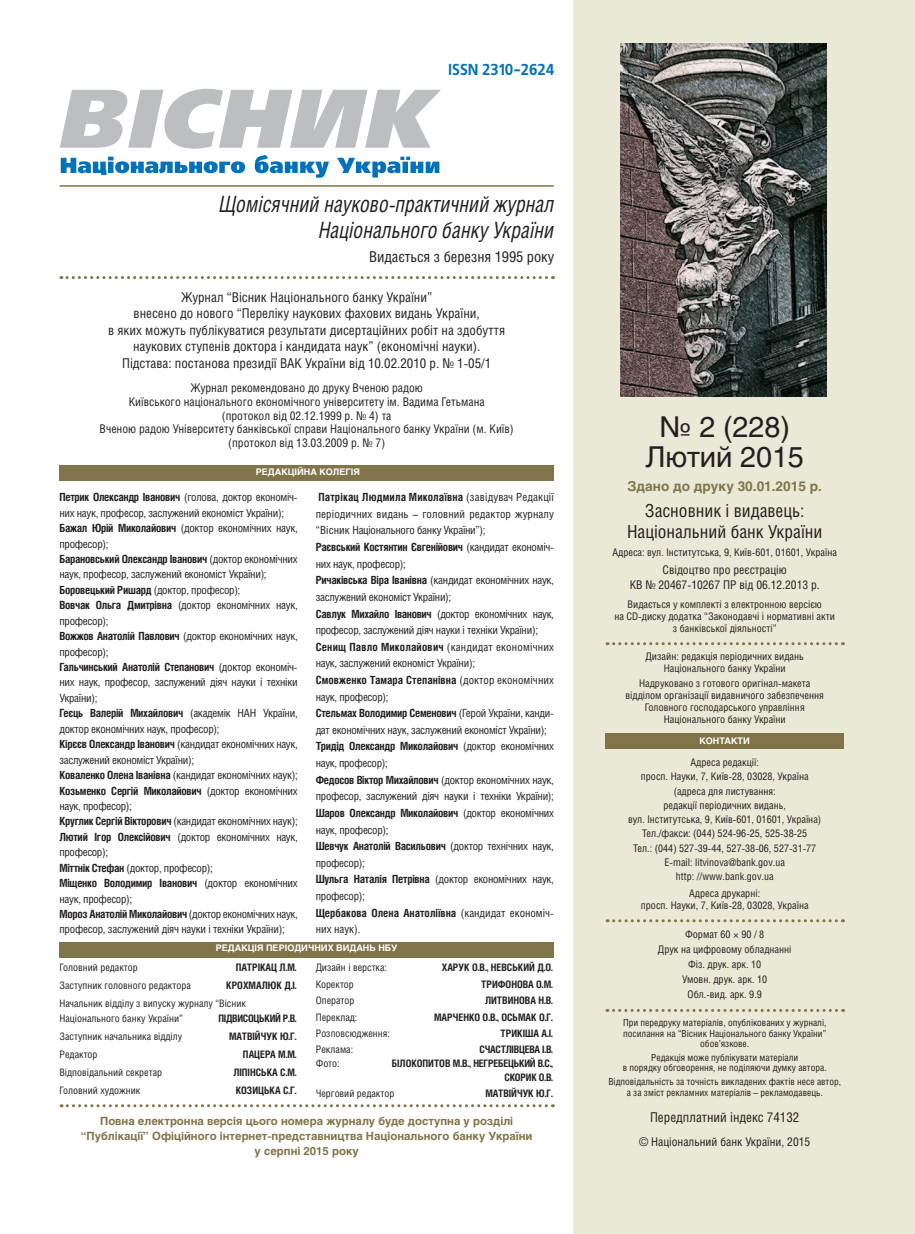
<style>
.page{position:relative;width:915px;height:1234px;background:#fff}
.page>*{position:absolute;margin:0;border:0;box-sizing:border-box;transform-origin:0 0}
.t1{font:28.5px/30px "Helios";letter-spacing:-.005em;color:#231f20;text-align:center}
.t2{font:italic 22.5px/25.5px "Helios Cond";color:#231f20;text-align:right;scale:.9 1}
.t3{font:18px/21px "Helios Cond";color:#231f20;text-align:center}
.t4{font:700 15.9px "Free Set C";color:#0072bc;scale:.91 1}
.t5{font:15px "Helios Cond";letter-spacing:-.005em;color:#231f20}
.t6{font:13.5px/16.5px "Helios Cond";color:#231f20;text-align:center}
.t7{font:700 13.5px "Helios";color:#817449}
.t8{font:12px/13.8px "Helios Cond";color:#231f20;text-align:center}
.t9{font:11.25px/15.5px "Helios Cond";letter-spacing:-.025em;color:#231f20}
.t10{font:700 11.25px/15px "Helios";color:#817449;text-align:center}
.t11{font:10.5px/14.2px "Helios Cond";color:#231f20;text-align:center}
.t12{font:10.35px/15px "Helios Cond";color:#231f20}
.t13{font:700 10.35px "Helios Cond";color:#231f20}
.t14{font:700 10.35px/13.5px "Helios Cond";letter-spacing:-.02em;color:#231f20;text-align:right}
.t15{font:700 10.35px "Helios Cond";letter-spacing:-.025em;color:#231f20}
.t16{font:9.75px/10.5px "Helios Cond";color:#231f20;text-align:center}
.t17{font:700 9px "Helios";color:#fff}
.s1{font-weight:700}
</style>
<div class="page">
<div style="left:573px;top:0;width:341px;height:1233px;background:#eae8d7"></div>
<img style="left:620px;top:44px;width:205px;height:353px">
<svg style="left:60px;top:89px;width:381px;height:60px"></svg>
<svg style="left:61px;top:157px;width:184px;height:18px"></svg>
<svg style="left:255px;top:155px;width:74px;height:23px"></svg>
<svg style="left:337px;top:157px;width:102px;height:20px"></svg>
<hr style="left:60px;top:185px;width:493px;height:2px;background:#817449">
<svg style="left:607px;top:642px;width:229px;height:3px"></svg>
<svg style="left:607px;top:919px;width:229px;height:3px"></svg>
<svg style="left:606px;top:1008px;width:230px;height:3px"></svg>
<div style="left:59px;top:941px;width:494px;height:16px;background:#817449"></div>
<div style="left:59px;top:465px;width:494px;height:15px;background:#817449"></div>
<svg style="left:61px;top:276px;width:485px;height:3px"></svg>
<svg style="left:61px;top:1104px;width:485px;height:2px"></svg>
<div style="left:605px;top:732px;width:238px;height:16px;background:#817449"></div>
<h3 class="t4" style="left:448px;top:64px;width:119px">ISSN 2310-2624</h3>
<h2 class="t2" style="left:219px;top:193px;width:373px">Щомісячний науково-практичний журнал<br>Національного банку України</h2>
<h3 class="t5" style="left:369px;top:250px;width:186px">Видається з березня 1995 року</h3>
<p class="t6" style="left:108px;top:290px;width:398px">Журнал “Вісник Національного банку України”<br>внесено до нового “Переліку наукових фахових видань України,<br>в яких можуть публікуватися результати дисертаційних робіт на здобуття наукових ступенів доктора і кандидата наук” (економічні науки).<br>Підстава: постанова президії ВАК України від 10.02.2010 р. № 1-05/1</p>
<p class="t8" style="left:100px;top:381px;width:415px">Журнал рекомендовано до друку Bченою радою<br>Київського національного економічного університету iм. Вадима Гетьмана<br>(протокол від 02.12.1999 р. № 4) та<br>Вченою радою Університету банківської справи Національного банку України (м. Київ) (протокол від 13.03.2009 р. № 7)</p>
<p class="t17" style="left:256px;top:467px;width:106px">РЕДАКЦIЙНА КОЛЕГІЯ</p>
<p class="t9" style="left:59px;top:490px;width:240px"><span class="s1">Петрик Олександр Іванович</span> (голова, доктор еко но міч&shy;них наук, професор, заслужений економіст України); <span class="s1">Бажал Юрій Миколайович</span> (до к тор економічних наук, професор);<br><span class="s1">Барановський Олександр Іванович</span> (доктор економічних наук, професор, заслужений економіст України); <span class="s1">Боровецький Ришард</span> (доктор, професор);<br><span class="s1">Вовчак Ольга Дмит рівна</span> (доктор економічних наук, професор);<br><span class="s1">Вожжов Анатолій Павлович</span> (доктор економічних наук, професор);<br><span class="s1">Гальчинський Анатолій Степанович</span> (доктор економіч&shy;них наук, професор, заслужений діяч науки і техніки України);<br><span class="s1">Геєць Валерій Михайлович</span> (академік НАН України, доктор еко номічних наук, професор);<br><span class="s1">Кірєєв Олександр Іванович</span> (кандидат економічних наук, заслужений еконо міст України);<br><span class="s1">Коваленко Олена Іванівна</span> (кандидат економічних наук); <span class="s1">Козьменко Сергій Ми ко лайович</span> (доктор економічних наук, про фесор);<br><span class="s1">Круглик Сергій Вікторович</span> (кандидат економічних наук); <span class="s1">Лютий Ігор Олексійович</span> (доктор економічних наук, професор);<br><span class="s1">Міттнік Стефан</span> (док тор, професор);<br><span class="s1">Міщенко Володимир Іванович</span> (доктор економічних наук, професор);<br><span class="s1">Мороз Анатолій Миколайович</span> (доктор економічних наук, професор, заслужений діяч науки і техніки України);</p>
<p class="t9" style="left:315px;top:489px;width:240px;line-height:16.6px"><span class="s1">Патрікац Людмила Ми колаївна</span> (завідувач Редакції періодичних видань – головний редактор журналу “Вісник Національного банку України”);<br><span class="s1">Раєвський Костянтин Євгенійович</span> (кан дидат економіч&shy;них наук, професор);<br><span class="s1">Ричаківська Віра Іванівна</span> (кандидат економічних наук, заслужений економіст України);<br><span class="s1">Савлук Михайло Іванович</span> (доктор еко номічних наук, професор, заслужений діяч науки і техніки Укра їни); <span class="s1">Сенищ Павло Миколайович</span> (кандидат економічних наук, заслужений економіст України);<br><span class="s1">Смовженко Тамара Степанівна</span> (доктор економічних наук, професор);<br><span class="s1">Стельмах Володимир Семенович</span> (Герой України, канди&shy;дат економічних наук, заслужений економіст України); <span class="s1">Тридід Олександр Миколайович</span> (доктор економічних наук, професор);<br><span class="s1">Федосов Віктор Ми хай лович</span> (доктор економічних наук, професор, заслужений діяч нау ки і техніки України); <span class="s1">Шаров Олександр Миколайович</span> (доктор економічних наук, професор);<br><span class="s1">Шевчук Анатолій Васильович</span> (доктор технічних наук, професор);<br><span class="s1">Шульга Наталія Петрівна</span> (доктор економічних наук, професор);<br><span class="s1">Щербакова Олена Анатоліївна</span> (кандидат економіч&shy;них наук).</p>
<p class="t17" style="left:216px;top:944px;width:183px">РЕДАКЦIЯ ПЕРІОДИЧНИХ ВИДАНЬ НБУ</p>
<p class="t12" style="left:59px;top:960px;width:80px">Головний редактор</p>
<p class="t13" style="left:236px;top:963px;width:62px">ПАТРIКАЦ Л.М.</p>
<p class="t12" style="left:59px;top:978px;width:133px">Заступник головного редактора</p>
<p class="t13" style="left:226px;top:981px;width:72px">КРОХМАЛЮК Д.І.</p>
<p class="t12" style="left:59px;top:996px;width:188px">Начальник відділу з випуску журналу “Вiсник<br>Національного банку України”</p>
<p class="t15" style="left:218px;top:1014px;width:80px">ПІДВИСОЦЬКИЙ Р.В.</p>
<p class="t12" style="left:59px;top:1029px;width:124px">Заступник начальника відділу</p>
<p class="t13" style="left:229px;top:1032px;width:69px">МАТВІЙЧУК Ю.Г.</p>
<p class="t12" style="left:59px;top:1047px;width:40px">Редактор</p>
<p class="t13" style="left:243px;top:1050px;width:55px">ПАЦЕРА М.М.</p>
<p class="t12" style="left:59px;top:1065px;width:104px">Вiдповiдальний секретар</p>
<p class="t13" style="left:233px;top:1067px;width:65px">ЛIПIНСЬКА С.М.</p>
<p class="t12" style="left:59px;top:1083px;width:82px">Головний художник</p>
<p class="t13" style="left:236px;top:1085px;width:62px">КОЗИЦЬКА С.Г.</p>
<p class="t12" style="left:315px;top:960px;width:73px">Дизайн і верстка:</p>
<p class="t13" style="left:441px;top:963px;width:113px">ХАРУК О.В., НЕВСЬКИЙ Д.О.</p>
<p class="t12" style="left:315px;top:977px;width:40px">Коректор</p>
<p class="t13" style="left:481px;top:979px;width:73px">ТРИФОНОВА О.М.</p>
<p class="t12" style="left:315px;top:993px;width:40px">Оператор</p>
<p class="t13" style="left:485px;top:996px;width:69px">ЛИТВИНОВА Н.В.</p>
<p class="t12" style="left:315px;top:1009px;width:43px">Переклад:</p>
<p class="t13" style="left:434px;top:1012px;width:120px">МАРЧЕНКО О.В., ОСЬМАК О.Г.</p>
<p class="t12" style="left:315px;top:1026px;width:76px">Розповсюдження:</p>
<p class="t13" style="left:500px;top:1029px;width:54px">ТРИКІША А.І.</p>
<p class="t12" style="left:315px;top:1042px;width:39px">Реклама:</p>
<p class="t14" style="left:479px;top:1043px;width:75px">СЧАСТЛІВЦЕВА І.В.</p>
<p class="t12" style="left:315px;top:1056px;width:25px">Фото:</p>
<p class="t14" style="left:391px;top:1057px;width:163px">БІЛОКОПИТОВ М.В., НЕГРЕБЕЦЬКИЙ В.С.,<br>СКОРИК О.В.</p>
<p class="t12" style="left:315px;top:1086px;width:80px">Черговий редактор</p>
<p class="t13" style="left:485px;top:1088px;width:69px">МАТВІЙЧУК Ю.Г.</p>
<p class="t10" style="left:81px;top:1113px;width:453px">Повна електронна версія цього номера журналу буде доступна у розділі “Публікації” Офіційного інтернет-представництва Національного банку України у серпні 2015 року</p>
<h1 class="t1" style="left:645px;top:413px;width:160px">№ 2 (228)<br>Лютий 2015</h1>
<p class="t7" style="left:627px;top:481px;width:196px">Здано до друку 30.01.2015 р.</p>
<h3 class="t3" style="left:626px;top:501px;width:197px">Засновник i видавець:<br>Нацiональний банк України</h3>
<p class="t11" style="left:612px;top:545px;width:226px">Адреса: вул. Інститутська, 9, Київ-601, 01601, Україна</p>
<p class="t8" style="left:629px;top:562px;width:191px;line-height:15px">Свідоцтво про реєстрацію<br>КВ № 20467-10267 ПР від 06.12.2013 р.</p>
<p class="t11" style="left:614px;top:599px;width:222px;line-height:12px">Видається у комплекті з електронною версією<br>на СD-диску додатка “Законодавчі і нормативні акти з банківської діяльності”</p>
<p class="t11" style="left:645px;top:651px;width:160px;line-height:12px">Дизайн: редакція періодичних видань<br>Національного банку України</p>
<p class="t11" style="left:625px;top:678px;width:200px;line-height:12px">Надруковано з готового оригінал-макета вiддiлом організації видавничого забезпечення Головного господарського управління Національного банку України</p>
<p class="t11" style="left:628px;top:755px;width:194px">Адреса редакції:<br>просп. Науки, 7, Київ-28, 03028, Україна (адреса для листування:<br>редакції періодичних видань,<br>вул. Інститутська, 9, Київ-601, 01601, Україна)<br>Тел./факси: (044) 524-96-25, 525-38-25<br>Тел.: (044) 527-39-44, 527-38-06, 527-31-77<br>E-mail: litvinova@bank.gov.ua<br>http: //www.bank.gov.ua</p>
<p class="t11" style="left:640px;top:887px;width:169px;line-height:12px">Адреса друкарнi:<br>просп. Науки, 7, Київ-28, 03028, Україна</p>
<p class="t11" style="left:657px;top:927px;width:135px;line-height:15px">Формат 60 90 / 8<br>Друк на цифровому обладнанні<br>Фiз. друк. арк. 10<br>Умовн. друк. арк. 10<br>Обл.-вид. арк. 9.9</p>
<p class="t16" style="left:622px;top:1018px;width:205px">При передруку матеріалів, опублікованих у журналі, посилання на “Вісник Національного банку України” обов’язкове.</p>
<p class="t16" style="left:622px;top:1052px;width:205px">Редакція може публікувати матеріали<br>в порядку обговорення, не поділяючи думку автора.</p>
<p class="t16" style="left:608px;top:1076px;width:234px">Відповідальність за точність викладених фактів несе автор, а за зміст рекламних матеріалів – рекламодавець.</p>
<p class="t6" style="left:649px;top:1109px;width:151px">Передплатний iндекс 74132</p>
<p class="t8" style="left:639px;top:1135px;width:173px">© Національний банк України, 2015</p>
<p class="t17" style="left:699px;top:737px;width:52px">КОНТАКТИ</p>
</div>
